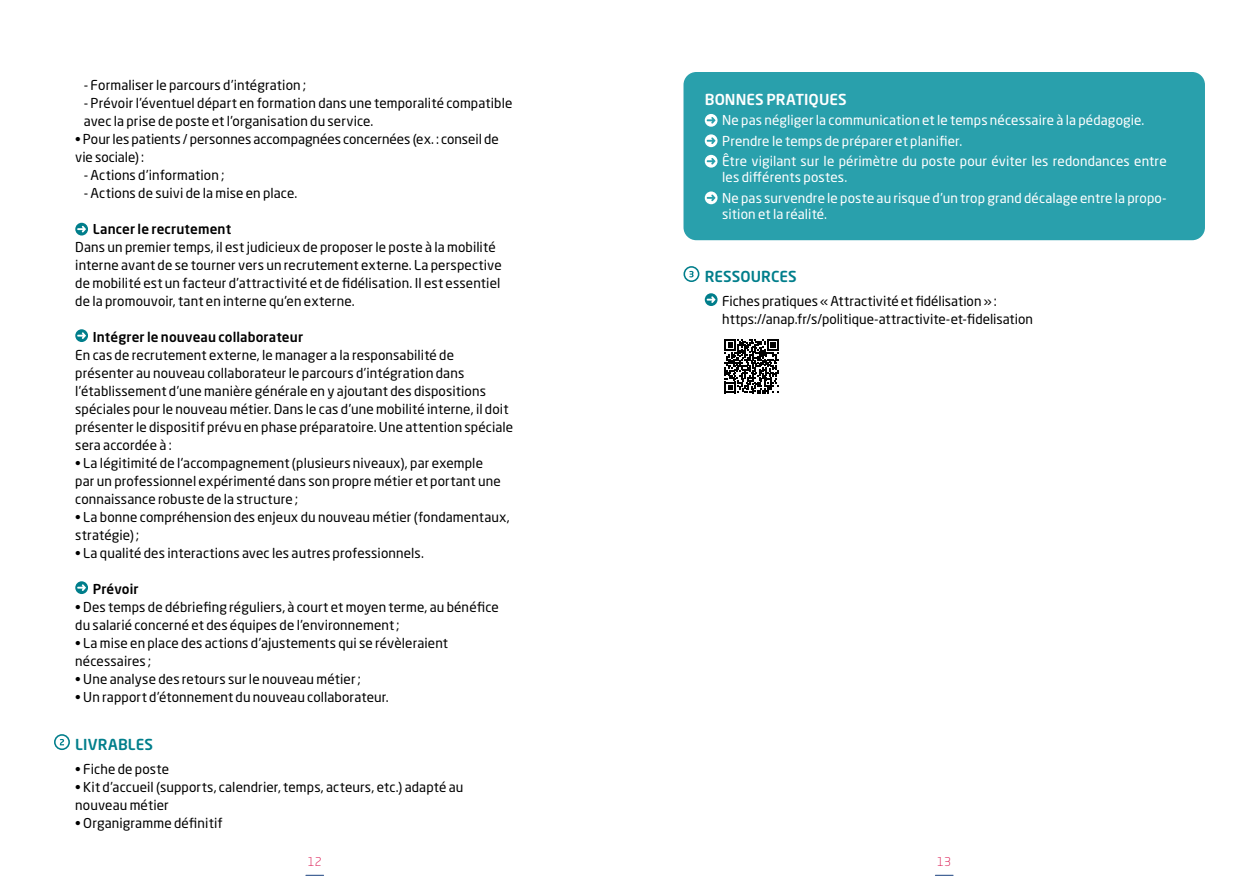
<style>
.page{position:relative;width:1259px;height:893px;background:#fff}
.page>*{position:absolute;margin:0;border:0;box-sizing:border-box;transform-origin:0 0}
.t1{font:500 15px "Neo Sans Std";letter-spacing:.005em;color:#007e8b}
.t2{font:500 15px "Neo Sans Std";letter-spacing:.005em;color:#fff}
.t3{font:13.5px/18px "Neo Sans Std";letter-spacing:.005em;color:#000}
.t4{font:13.5px/20.4px "Neo Sans Std";letter-spacing:.01em;color:#fff}
.t5{font:500 13.5px "Neo Sans Std";letter-spacing:.01em;color:#000}
.t6{font:300 12px "Neo Sans Std";color:#d90b47}
</style>
<div class="page">
<svg style="left:306px;top:875px;width:18px;height:1px"></svg>
<svg style="left:935px;top:875px;width:18px;height:1px"></svg>
<svg style="left:75px;top:223px;width:13px;height:13px"></svg>
<svg style="left:75px;top:329px;width:13px;height:13px"></svg>
<svg style="left:75px;top:581px;width:13px;height:13px"></svg>
<svg style="left:54px;top:734px;width:16px;height:16px"></svg>
<div style="left:683px;top:72px;width:522px;height:168px;background:#29a0ac;border-radius:13px"></div>
<svg style="left:705px;top:114px;width:12px;height:13px"></svg>
<svg style="left:705px;top:134px;width:12px;height:13px"></svg>
<svg style="left:705px;top:155px;width:12px;height:13px"></svg>
<svg style="left:705px;top:191px;width:12px;height:13px"></svg>
<svg style="left:683px;top:266px;width:16px;height:16px"></svg>
<svg style="left:705px;top:293px;width:12px;height:13px"></svg>
<svg style="left:724px;top:339px;width:54px;height:54px"></svg>
<p class="t3" style="left:84px;top:76px;width:224px">- Formaliser le parcours d’intégration ;</p>
<p class="t3" style="left:84px;top:94px;width:430px">- Prévoir l’éventuel départ en formation dans une temporalité compatible avec la prise de poste et l’organisation du service.</p>
<p class="t3" style="left:75px;top:130px;width:425px">• Pour les patients / personnes accompagnées concernées (ex. : conseil de vie sociale) :</p>
<p class="t3" style="left:84px;top:166px;width:142px">- Actions d’information ;</p>
<p class="t3" style="left:84px;top:184px;width:215px">- Actions de suivi de la mise en place.</p>
<p class="t5" style="left:93px;top:221px;width:140px">Lancer le recrutement</p>
<p class="t3" style="left:75px;top:238px;width:428px">Dans un premier temps, il est judicieux de proposer le poste à la mobilité interne avant de se tourner vers un recrutement externe. La perspective de mobilité est un facteur d’attractivité et de fidélisation. Il est essentiel de la promouvoir, tant en interne qu'en externe.</p>
<p class="t5" style="left:93px;top:329px;width:212px">Intégrer le nouveau collaborateur</p>
<p class="t3" style="left:75px;top:346px;width:439px">En cas de recrutement externe, le manager a la responsabilité de présenter au nouveau collaborateur le parcours d’intégration dans l’établissement d’une manière générale en y ajoutant des dispositions spéciales pour le nouveau métier. Dans le cas d’une mobilité interne, il doit présenter le dispositif prévu en phase préparatoire. Une attention spéciale sera accordée à :</p>
<p class="t3" style="left:75px;top:454px;width:427px">• La légitimité de l'accompagnement (plusieurs niveaux), par exemple par un professionnel expérimenté dans son propre métier et portant une connaissance robuste de la structure ;</p>
<p class="t3" style="left:75px;top:508px;width:436px">• La bonne compréhension des enjeux du nouveau métier (fondamentaux, stratégie) ;</p>
<p class="t3" style="left:75px;top:544px;width:350px">• La qualité des interactions avec les autres professionnels.</p>
<p class="t5" style="left:93px;top:581px;width:47px">Prévoir</p>
<p class="t3" style="left:75px;top:598px;width:425px">• Des temps de débriefing réguliers, à court et moyen terme, au bénéfice du salarié concerné et des équipes de l’environnement ;</p>
<p class="t3" style="left:75px;top:634px;width:374px">• La mise en place des actions d’ajustements qui se révèleraient nécessaires ;</p>
<p class="t3" style="left:75px;top:670px;width:287px">• Une analyse des retours sur le nouveau métier ;</p>
<p class="t3" style="left:75px;top:688px;width:315px">• Un rapport d’étonnement du nouveau collaborateur.</p>
<p class="t1" style="left:75px;top:735px;width:79px">LIVRABLES</p>
<p class="t3" style="left:75px;top:760px;width:95px">• Fiche de poste</p>
<p class="t3" style="left:75px;top:778px;width:389px">• Kit d’accueil (supports, calendrier, temps, acteurs, etc.) adapté au nouveau métier</p>
<p class="t3" style="left:75px;top:814px;width:149px">• Organigramme définitif</p>
<p class="t2" style="left:705px;top:90px;width:143px">BONNES PRATIQUES</p>
<p class="t4" style="left:722px;top:110px;width:446px">Ne pas négliger la communication et le temps nécessaire à la pédagogie.<br>Prendre le temps de préparer et planifier.<br>Être vigilant sur le périmètre du poste pour éviter les redondances entre</p>
<p class="t4" style="left:722px;top:167px;width:446px">les différents postes.<br>Ne pas survendre le poste au risque d’un trop grand décalage entre la propo-</p>
<p class="t4" style="left:722px;top:204px;width:106px">sition et la réalité.</p>
<p class="t1" style="left:704px;top:267px;width:94px">RESSOURCES</p>
<p class="t3" style="left:722px;top:292px;width:312px">Fiches pratiques « Attractivité et fidélisation » : https://anap.fr/s/politique-attractivite-et-fidelisation</p>
<p class="t6" style="left:308px;top:854px;width:15px">12</p>
<p class="t6" style="left:937px;top:854px;width:15px">13</p>
</div>
